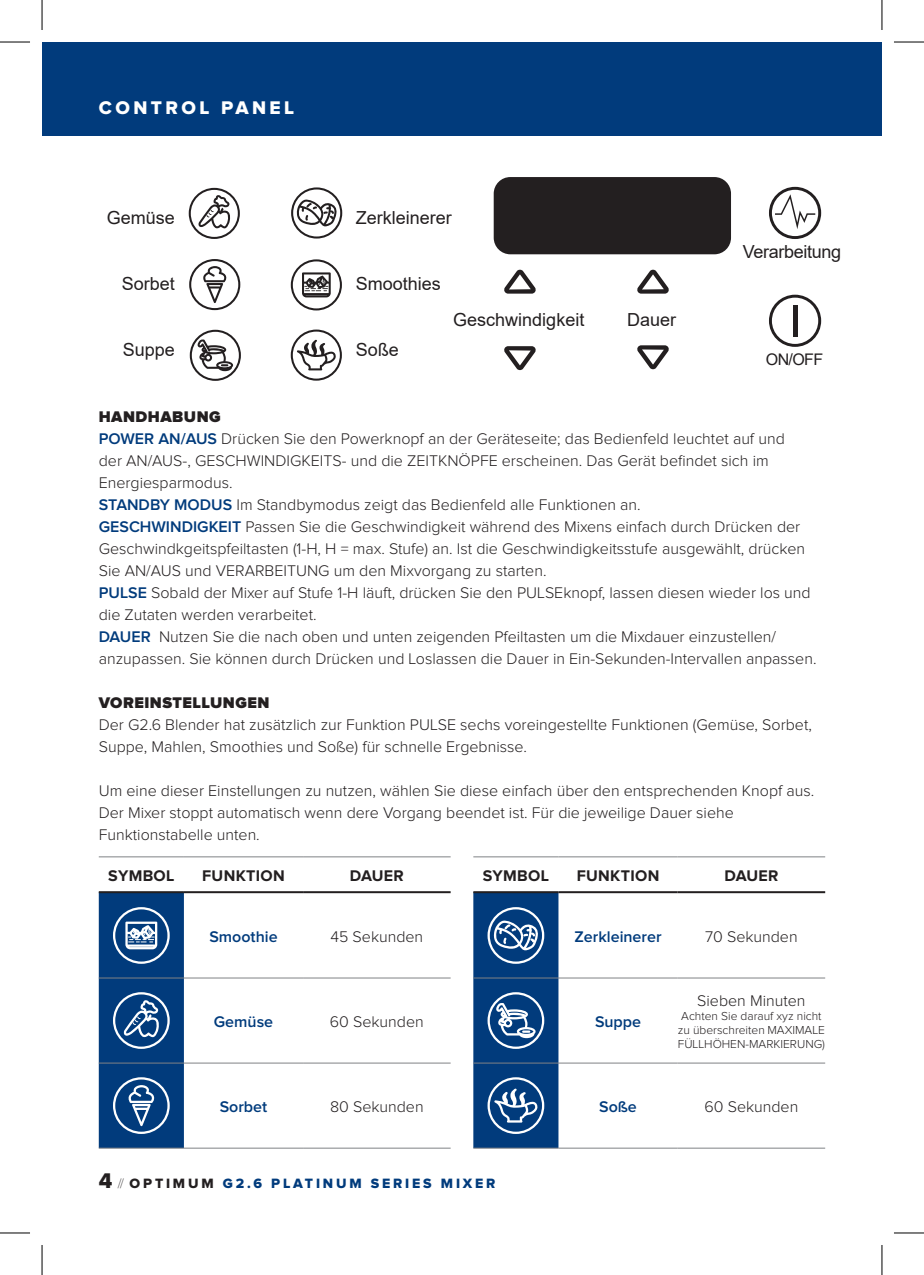
<style>
.page{position:relative;width:924px;height:1275px;background:#fff}
.page>*{position:absolute;margin:0;border:0;box-sizing:border-box;transform-origin:0 0}
.Page_Header_Left_Pag{font:19px "Proxima Nova Extrabld";letter-spacing:.18em;color:#fff}
.Body_subheading{font:18px "Arial";color:#231f20}
.Body_subheading-2{font:18px "Arial";letter-spacing:-.02em;color:#231f20}
.Body_no_indent_ENGLI{font:300 16px/22px "Proxima Nova";color:#231f20}
.Body_Table_ENGLISH{font:300 16px "Proxima Nova";color:#231f20}
.Body_Table_ENGLISH-2{font:600 16px "Proxima Nova";color:#013b7c}
.Table_header{font:700 16px "Proxima Nova";letter-spacing:.02em;color:#231f20}
.Body_subheading-3{font:900 16px "Proxima Nova";letter-spacing:.03em;color:#231f20}
.Body_no_indent_ENGLI-2{font:900 16px "Proxima Nova";letter-spacing:.03em;color:#231f20}
.t1{font:16px "Arial";color:#231f20}
.t2{font:14px "Proxima Nova Extrabld";letter-spacing:.2em;color:#013b7c}
.Body_Table_ENGLISH-3{font:300 12px/14px "Proxima Nova";color:#231f20}
.s1{font-weight:600;color:#013b7c}
.s2{font-size:22px;color:#231f20}
.s3{font-family:"Proxima Nova";font-weight:100;color:#231f20}
.s4{color:#231f20}
</style>
<div class="page">
<div style="left:42px;top:42px;width:839px;height:94px;background:#013b7c"></div>
<div style="left:493px;top:177px;width:237px;height:77px;background:#231f20"></div>
<svg style="left:637px;top:269px;width:31px;height:25px"></svg>
<svg style="left:504px;top:269px;width:31px;height:25px"></svg>
<svg style="left:504px;top:346px;width:31px;height:24px"></svg>
<svg style="left:637px;top:345px;width:31px;height:25px"></svg>
<svg style="left:769px;top:295px;width:51px;height:52px"></svg>
<svg style="left:792px;top:305px;width:4px;height:31px"></svg>
<svg style="left:769px;top:187px;width:51px;height:52px"></svg>
<hr style="left:99px;top:856px;width:85px;height:1px;background:#808285">
<hr style="left:184px;top:856px;width:119px;height:1px;background:#808285">
<hr style="left:303px;top:856px;width:147px;height:1px;background:#808285">
<hr style="left:99px;top:891px;width:85px;height:2px;background:#231f20">
<hr style="left:184px;top:891px;width:119px;height:2px;background:#231f20">
<hr style="left:303px;top:891px;width:147px;height:2px;background:#231f20">
<hr style="left:184px;top:977px;width:119px;height:1px;background:#808285">
<hr style="left:303px;top:977px;width:147px;height:1px;background:#808285">
<hr style="left:184px;top:1062px;width:119px;height:1px;background:#808285">
<hr style="left:303px;top:1062px;width:147px;height:1px;background:#808285">
<hr style="left:184px;top:1147px;width:119px;height:1px;background:#808285">
<hr style="left:303px;top:1147px;width:147px;height:1px;background:#808285">
<svg style="left:99px;top:893px;width:85px;height:255px;background:#1d508a"></svg>
<hr style="left:473px;top:856px;width:85px;height:1px;background:#808285">
<hr style="left:558px;top:856px;width:119px;height:1px;background:#808285">
<hr style="left:677px;top:856px;width:147px;height:1px;background:#808285">
<hr style="left:473px;top:891px;width:85px;height:2px;background:#231f20">
<hr style="left:558px;top:891px;width:119px;height:2px;background:#231f20">
<hr style="left:677px;top:891px;width:147px;height:2px;background:#231f20">
<hr style="left:558px;top:977px;width:119px;height:1px;background:#808285">
<hr style="left:677px;top:977px;width:147px;height:1px;background:#808285">
<hr style="left:558px;top:1062px;width:119px;height:1px;background:#808285">
<hr style="left:677px;top:1062px;width:147px;height:1px;background:#808285">
<hr style="left:558px;top:1147px;width:119px;height:1px;background:#808285">
<hr style="left:677px;top:1147px;width:147px;height:1px;background:#808285">
<svg style="left:473px;top:892px;width:85px;height:256px;background:#25568d"></svg>
<svg style="left:189px;top:188px;width:51px;height:51px"></svg>
<svg style="left:189px;top:259px;width:51px;height:51px"></svg>
<svg style="left:190px;top:330px;width:51px;height:51px"></svg>
<svg style="left:291px;top:187px;width:51px;height:51px"></svg>
<svg style="left:291px;top:259px;width:51px;height:51px"></svg>
<svg style="left:290px;top:329px;width:52px;height:52px"></svg>
<hr style="left:0;top:42px;width:30px;height:1px;background:#000">
<hr style="left:893px;top:42px;width:30px;height:1px;background:#000">
<hr style="left:0;top:1232px;width:30px;height:1px;background:#000">
<hr style="left:893px;top:1232px;width:30px;height:1px;background:#000">
<hr style="left:42px;top:0;width:1px;height:30px;background:#000">
<hr style="left:42px;top:1245px;width:1px;height:30px;background:#000">
<hr style="left:881px;top:0;width:1px;height:30px;background:#000">
<hr style="left:881px;top:1245px;width:1px;height:30px;background:#000">
<p class="Page_Header_Left_Pag" style="left:99px;top:99px;width:197px">CONTROL PANEL</p>
<p class="Body_subheading" style="left:107px;top:205px;width:70px">Gemüse</p>
<p class="Body_subheading" style="left:356px;top:205px;width:98px">Zerkleinerer</p>
<p class="Body_subheading-2" style="left:742px;top:239px;width:100px">Verarbeitung</p>
<p class="Body_subheading" style="left:122px;top:271px;width:55px">Sorbet</p>
<p class="Body_subheading" style="left:356px;top:271px;width:87px">Smoothies</p>
<p class="Body_subheading" style="left:453px;top:307px;width:133px">Geschwindigkeit</p>
<p class="Body_subheading" style="left:627px;top:307px;width:51px">Dauer</p>
<p class="Body_subheading" style="left:123px;top:337px;width:54px">Suppe</p>
<p class="Body_subheading" style="left:356px;top:337px;width:45px">Soße</p>
<p class="t1" style="left:765px;top:348px;width:59px">ON/OFF</p>
<p class="Body_no_indent_ENGLI-2" style="left:99px;top:409px;width:123px">HANDHABUNG</p>
<p class="Body_no_indent_ENGLI" style="left:99px;top:428px;width:687px"><span class="s1">POWER AN/AUS</span> Drücken Sie den Powerknopf an der Geräteseite; das Bedienfeld leuchtet auf und der AN/AUS-, GESCHWINDIGKEITS- und die ZEITKNÖPFE erscheinen. Das Gerät befindet sich im<br>Energiesparmodus.</p>
<p class="Body_no_indent_ENGLI" style="left:99px;top:494px;width:543px"><span class="s1">STANDBY MODUS</span> Im Standbymodus zeigt das Bedienfeld alle Funktionen an.</p>
<p class="Body_no_indent_ENGLI" style="left:99px;top:516px;width:707px"><span class="s1">GESCHWINDIGKEIT</span> Passen Sie die Geschwindigkeit während des Mixens einfach durch Drücken der<br>Geschwindkgeitspfeiltasten (1-H, H = max. Stufe) an. Ist die Geschwindigkeitsstufe ausgewählt, drücken<br>Sie AN/AUS und VERARBEITUNG um den Mixvorgang zu starten.</p>
<p class="Body_no_indent_ENGLI" style="left:99px;top:582px;width:713px"><span class="s1">PULSE</span> Sobald der Mixer auf Stufe 1-H läuft, drücken Sie den PULSEknopf, lassen diesen wieder los und die Zutaten werden verarbeitet.</p>
<p class="Body_no_indent_ENGLI" style="left:99px;top:626px;width:719px"><span class="s1">DAUER</span> Nutzen Sie die nach oben und unten zeigenden Pfeiltasten um die Mixdauer einzustellen/ anzupassen. Sie können durch Drücken und Loslassen die Dauer in Ein-Sekunden-Intervallen anpassen.</p>
<p class="Body_subheading-3" style="left:99px;top:695px;width:172px">VOREINSTELLUNGEN</p>
<p class="Body_no_indent_ENGLI" style="left:99px;top:714px;width:714px">Der G2.6 Blender hat zusätzlich zur Funktion PULSE sechs voreingestellte Funktionen (Gemüse, Sorbet,<br>Suppe, Mahlen, Smoothies und Soße) für schnelle Ergebnisse.</p>
<p class="Body_no_indent_ENGLI" style="left:99px;top:780px;width:716px">Um eine dieser Einstellungen zu nutzen, wählen Sie diese einfach über den entsprechenden Knopf aus.</p>
<p class="Body_no_indent_ENGLI" style="left:99px;top:802px;width:636px">Der Mixer stoppt automatisch wenn dere Vorgang beendet ist. Für die jeweilige Dauer siehe<br>Funktionstabelle unten.</p>
<p class="Table_header" style="left:108px;top:868px;width:68px">SYMBOL</p>
<p class="Table_header" style="left:202px;top:868px;width:84px">FUNKTION</p>
<p class="Table_header" style="left:349px;top:868px;width:55px">DAUER</p>
<p class="Table_header" style="left:482px;top:868px;width:68px">SYMBOL</p>
<p class="Table_header" style="left:576px;top:868px;width:84px">FUNKTION</p>
<p class="Table_header" style="left:724px;top:868px;width:55px">DAUER</p>
<p class="Body_Table_ENGLISH-2" style="left:209px;top:929px;width:70px">Smoothie</p>
<p class="Body_Table_ENGLISH" style="left:330px;top:929px;width:94px">45 Sekunden</p>
<p class="Body_Table_ENGLISH-2" style="left:574px;top:929px;width:88px">Zerkleinerer</p>
<p class="Body_Table_ENGLISH" style="left:704px;top:929px;width:94px">70 Sekunden</p>
<p class="Body_Table_ENGLISH-2" style="left:214px;top:1014px;width:61px">Gemüse</p>
<p class="Body_Table_ENGLISH" style="left:330px;top:1014px;width:95px">60 Sekunden</p>
<p class="Body_Table_ENGLISH-2" style="left:594px;top:1014px;width:48px">Suppe</p>
<p class="Body_Table_ENGLISH" style="left:697px;top:993px;width:110px">Sieben Minuten</p>
<p class="Body_Table_ENGLISH-3" style="left:677px;top:1009px;width:148px">Achten Sie darauf xyz nicht zu überschreiten MAXIMALE<br>FÜLLHÖHEN-MARKIERUNG)</p>
<p class="Body_Table_ENGLISH-2" style="left:219px;top:1099px;width:49px">Sorbet</p>
<p class="Body_Table_ENGLISH" style="left:330px;top:1099px;width:95px">80 Sekunden</p>
<p class="Body_Table_ENGLISH-2" style="left:599px;top:1099px;width:39px">Soße</p>
<p class="Body_Table_ENGLISH" style="left:704px;top:1099px;width:95px">60 Sekunden</p>
<p class="t2" style="left:99px;top:1177px;width:398px"><span class="s2">4</span> <span class="s3">//</span> <span class="s4">OPTIMUM</span> G2.6 PLATINUM SERIES MIXER</p>
</div>
